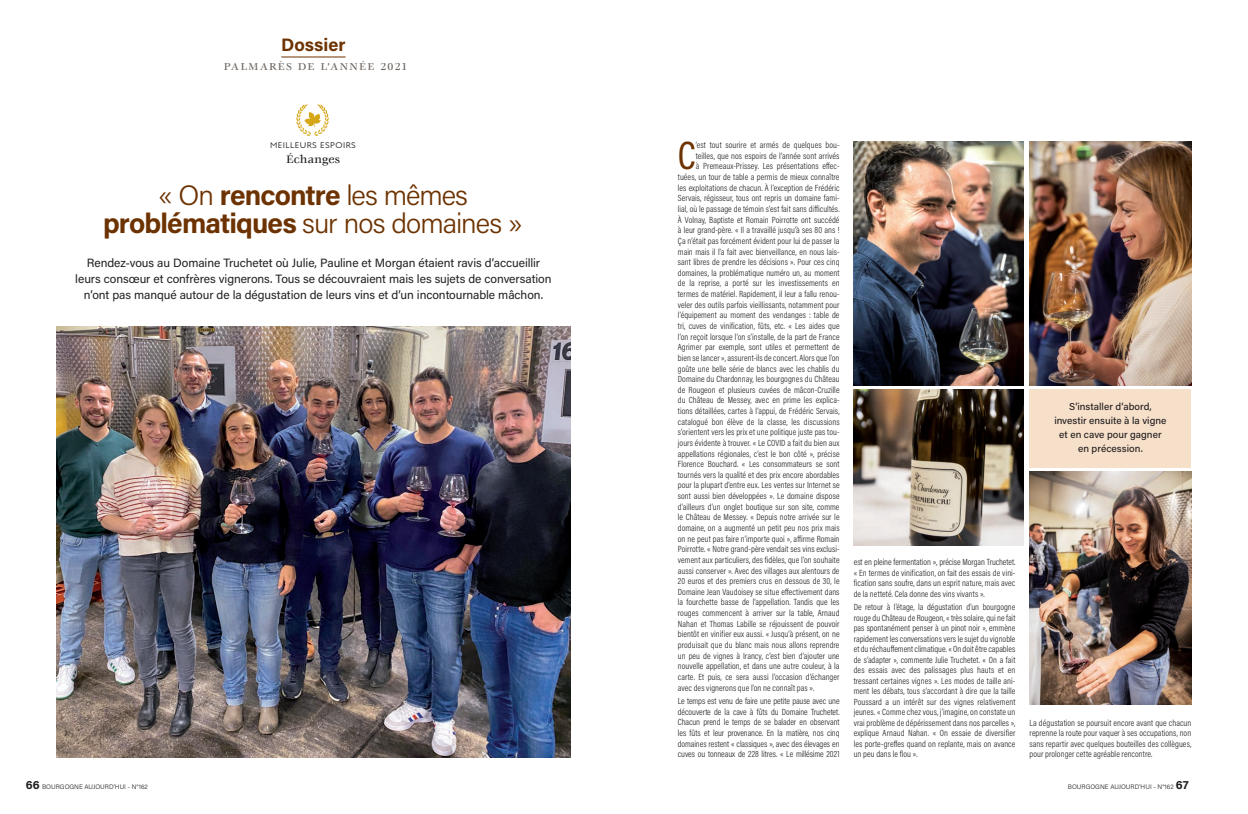
<style>
.page{position:relative;width:1248px;height:814px;background:#fff}
.page>*{position:absolute;margin:0;border:0;box-sizing:border-box;transform-origin:0 0}
.TXT-vins{font:39.9px "Acumin Pro Cond";color:#6d3201}
.t1{font:300 28px/28px "Acumin Pro";letter-spacing:-.035em;color:#6d3201;text-align:center}
.t2{font:700 18px "Acumin Pro";color:#6d3201}
.txt_letrine_app{font:12px/16px "Acumin Pro";letter-spacing:-.005em;color:#231f20;text-align:center}
.t3{font:500 12px "Veljovic Std";color:#231f20}
.t4{font:500 11px "Veljovic Std";letter-spacing:.12em;color:#6c645f}
.txt_letrine_app-2{font:500 10px/14px "Acumin Pro";letter-spacing:.005em;color:#231f20;text-align:center}
.TXT-vins-2{font:300 9px/10.5px "Acumin Pro Cond";letter-spacing:.005em;color:#231f20;text-align:justify}
.t5{font:500 9px "Regulator Nova";letter-spacing:.05em;color:#231f20}
.t6{font:300 6.5px "Acumin Pro";letter-spacing:.005em;color:#231f20}
.s1{font-weight:700}
.s2{font-weight:700;font-size:12px}
</style>
<div class="page">
<hr style="left:281px;top:57px;width:64px;height:1px;background:#6d3201">
<img style="left:853px;top:389px;width:170px;height:156px">
<img style="left:57px;top:326px;width:513px;height:431px">
<img style="left:853px;top:141px;width:170px;height:244px">
<img style="left:1029px;top:471px;width:162px;height:233px">
<img style="left:1029px;top:141px;width:162px;height:244px">
<div style="left:1029px;top:389px;width:162px;height:78px;background:#f7e0ca"></div>
<img style="left:296px;top:104px;width:33px;height:32px">
<svg style="left:304px;top:112px;width:17px;height:15px"></svg>
<h3 class="t2" style="left:281px;top:32px;width:66px">Dossier</h3>
<p class="t4" style="left:224px;top:60px;width:185px">PALMARÈS DE L’ANNÉE 2021</p>
<p class="t5" style="left:270px;top:140px;width:87px">MEILLEURS ESPOIRS</p>
<p class="t3" style="left:286px;top:153px;width:55px">Échanges</p>
<p class="t1" style="left:103px;top:180px;width:421px">« On <span class="s1">rencontre</span> les mêmes <span class="s1">problématiques</span> sur nos domaines »</p>
<p class="txt_letrine_app" style="left:75px;top:254px;width:477px">Rendez-vous au Domaine Truchetet où Julie, Pauline et Morgan étaient ravis d’accueillir leurs consœur et confrères vignerons. Tous se découvraient mais les sujets de conversation n’ont pas manqué autour de la dégustation de leurs vins et d’un incontournable mâchon.</p>
<p class="TXT-vins" style="left:677px;top:130px;width:19px">C</p>
<p class="TXT-vins-2" style="left:695px;top:140px;width:145px">’est tout sourire et armés de quelques bou-</p>
<p class="TXT-vins-2" style="left:695px;top:150px;width:145px">teilles, que nos espoirs de l’année sont arrivés</p>
<p class="TXT-vins-2" style="left:695px;top:161px;width:145px">à Premeaux-Prissey. Les présentations effec-</p>
<p class="TXT-vins-2" style="left:677px;top:171px;width:163px">tuées, un tour de table a permis de mieux connaître</p>
<p class="TXT-vins-2" style="left:677px;top:182px;width:163px">les exploitations de chacun. À l’exception de Frédéric</p>
<p class="TXT-vins-2" style="left:677px;top:193px;width:163px">Servais, régisseur, tous ont repris un domaine fami-</p>
<p class="TXT-vins-2" style="left:677px;top:203px;width:163px">lial, où le passage de témoin s’est fait sans difficultés.</p>
<p class="TXT-vins-2" style="left:677px;top:214px;width:163px">À Volnay, Baptiste et Romain Poirrotte ont succédé</p>
<p class="TXT-vins-2" style="left:677px;top:225px;width:163px">à leur grand-père. « Il a travaillé jusqu’à ses 80 ans !</p>
<p class="TXT-vins-2" style="left:677px;top:235px;width:163px">Ça n’était pas forcément évident pour lui de passer la</p>
<p class="TXT-vins-2" style="left:677px;top:246px;width:163px">main mais il l’a fait avec bienveillance, en nous lais-</p>
<p class="TXT-vins-2" style="left:677px;top:257px;width:163px">sant libres de prendre les décisions ». Pour ces cinq</p>
<p class="TXT-vins-2" style="left:677px;top:267px;width:163px">domaines, la problématique numéro un, au moment</p>
<p class="TXT-vins-2" style="left:677px;top:278px;width:163px">de la reprise, a porté sur les investissements en</p>
<p class="TXT-vins-2" style="left:677px;top:288px;width:163px">termes de matériel. Rapidement, il leur a fallu renou-</p>
<p class="TXT-vins-2" style="left:677px;top:299px;width:163px">veler des outils parfois vieillissants, notamment pour</p>
<p class="TXT-vins-2" style="left:677px;top:310px;width:163px">l’équipement au moment des vendanges : table de</p>
<p class="TXT-vins-2" style="left:677px;top:320px;width:163px">tri, cuves de vinification, fûts, etc. « Les aides que</p>
<p class="TXT-vins-2" style="left:677px;top:331px;width:163px">l’on reçoit lorsque l’on s’installe, de la part de France</p>
<p class="TXT-vins-2" style="left:677px;top:342px;width:163px">Agrimer par exemple, sont utiles et permettent de</p>
<p class="TXT-vins-2" style="left:677px;top:352px;width:163px">bien se lancer », assurent-ils de concert. Alors que l’on</p>
<p class="TXT-vins-2" style="left:677px;top:363px;width:163px">goûte une belle série de blancs avec les chablis du</p>
<p class="TXT-vins-2" style="left:677px;top:373px;width:163px">Domaine du Chardonnay, les bourgognes du Château</p>
<p class="TXT-vins-2" style="left:677px;top:384px;width:163px">de Rougeon et plusieurs cuvées de mâcon-Cruzille</p>
<p class="TXT-vins-2" style="left:677px;top:395px;width:163px">du Château de Messey, avec en prime les explica-</p>
<p class="TXT-vins-2" style="left:677px;top:405px;width:163px">tions détaillées, cartes à l’appui, de Frédéric Servais,</p>
<p class="TXT-vins-2" style="left:677px;top:416px;width:163px">catalogué bon élève de la classe, les discussions</p>
<p class="TXT-vins-2" style="left:677px;top:427px;width:163px">s’orientent vers les prix et une politique juste pas tou-</p>
<p class="TXT-vins-2" style="left:677px;top:437px;width:163px">jours évidente à trouver. « Le COVID a fait du bien aux</p>
<p class="TXT-vins-2" style="left:677px;top:448px;width:163px">appellations régionales, c’est le bon côté », précise</p>
<p class="TXT-vins-2" style="left:677px;top:458px;width:163px">Florence Bouchard. « Les consommateurs se sont</p>
<p class="TXT-vins-2" style="left:677px;top:469px;width:163px">tournés vers la qualité et des prix encore abordables</p>
<p class="TXT-vins-2" style="left:677px;top:480px;width:163px">pour la plupart d’entre eux. Les ventes sur Internet se</p>
<p class="TXT-vins-2" style="left:677px;top:490px;width:163px">sont aussi bien développées ». Le domaine dispose</p>
<p class="TXT-vins-2" style="left:677px;top:501px;width:163px">d’ailleurs d’un onglet boutique sur son site, comme</p>
<p class="TXT-vins-2" style="left:677px;top:512px;width:163px">le Château de Messey. « Depuis notre arrivée sur le</p>
<p class="TXT-vins-2" style="left:677px;top:522px;width:163px">domaine, on a augmenté un petit peu nos prix mais</p>
<p class="TXT-vins-2" style="left:677px;top:533px;width:163px">on ne peut pas faire n’importe quoi », affirme Romain</p>
<p class="TXT-vins-2" style="left:677px;top:543px;width:163px">Poirrotte. « Notre grand-père vendait ses vins exclusi-</p>
<p class="TXT-vins-2" style="left:677px;top:554px;width:163px">vement aux particuliers, des fidèles, que l’on souhaite</p>
<p class="TXT-vins-2" style="left:677px;top:565px;width:163px">aussi conserver ». Avec des villages aux alentours de</p>
<p class="TXT-vins-2" style="left:677px;top:575px;width:163px">20 euros et des premiers crus en dessous de 30, le</p>
<p class="TXT-vins-2" style="left:677px;top:586px;width:163px">Domaine Jean Vaudoisey se situe effectivement dans</p>
<p class="TXT-vins-2" style="left:677px;top:597px;width:163px">la fourchette basse de l’appellation. Tandis que les</p>
<p class="TXT-vins-2" style="left:677px;top:607px;width:163px">rouges commencent à arriver sur la table, Arnaud</p>
<p class="TXT-vins-2" style="left:677px;top:618px;width:163px">Nahan et Thomas Labille se réjouissent de pouvoir</p>
<p class="TXT-vins-2" style="left:677px;top:629px;width:163px">bientôt en vinifier eux aussi. « Jusqu’à présent, on ne</p>
<p class="TXT-vins-2" style="left:677px;top:639px;width:163px">produisait que du blanc mais nous allons reprendre</p>
<p class="TXT-vins-2" style="left:677px;top:650px;width:163px">un peu de vignes à Irancy, c’est bien d’ajouter une</p>
<p class="TXT-vins-2" style="left:677px;top:660px;width:163px">nouvelle appellation, et dans une autre couleur, à la</p>
<p class="TXT-vins-2" style="left:677px;top:671px;width:163px">carte. Et puis, ce sera aussi l’occasion d’échanger</p>
<p class="TXT-vins-2" style="left:677px;top:682px;width:138px">avec des vignerons que l’on ne connaît pas ».</p>
<p class="TXT-vins-2" style="left:677px;top:695px;width:163px">Le temps est venu de faire une petite pause avec une découverte de la cave à fûts du Domaine Truchetet.<br>Chacun prend le temps de se balader en observant les fûts et leur provenance. En la matière, nos cinq domaines restent « classiques », avec des élevages en cuves ou tonneaux de 228 litres. « Le millésime 2021</p>
<p class="TXT-vins-2" style="left:853px;top:556px;width:163px">est en pleine fermentation », précise Morgan Truchetet. « En termes de vinification, on fait des essais de vini&shy;fication sans soufre, dans un esprit nature, mais avec de la netteté. Cela donne des vins vivants ».</p>
<p class="TXT-vins-2" style="left:853px;top:601px;width:163px">De retour à l’étage, la dégustation d’un bourgogne rouge du Château de Rougeon, « très solaire, qui ne fait pas spontanément penser à un pinot noir », emmène rapidement les conversations vers le sujet du vignoble et du réchauffement climatique. « On doit être capables de s’adapter », commente Julie Truchetet. « On a fait des essais avec des palissages plus hauts et en tressant certaines vignes ». Les modes de taille ani&shy;ment les débats, tous s’accordant à dire que la taille Poussard a un intérêt sur des vignes relativement jeunes. « Comme chez vous, j’imagine, on constate un vrai problème de dépérissement dans nos parcelles », explique Arnaud Nahan. « On essaie de diversifier les porte-greffes quand on replante, mais on avance un peu dans le flou ».</p>
<p class="txt_letrine_app-2" style="left:1054px;top:398px;width:114px">S’installer d’abord, investir ensuite à la vigne et en cave pour gagner en précession.</p>
<p class="TXT-vins-2" style="left:1029px;top:717px;width:163px">La dégustation se poursuit encore avant que chacun reprenne la route pour vaquer à ses occupations, non sans repartir avec quelques bouteilles des collègues, pour prolonger cette agréable rencontre.</p>
<p class="t6" style="left:26px;top:782px;width:123px"><span class="s2">66</span> BOURGOGNE AUJOURD’HUI - N°162</p>
<p class="t6" style="left:1067px;top:782px;width:122px">BOURGOGNE AUJOURD’HUI - N°162 <span class="s2">67</span></p>
</div>
